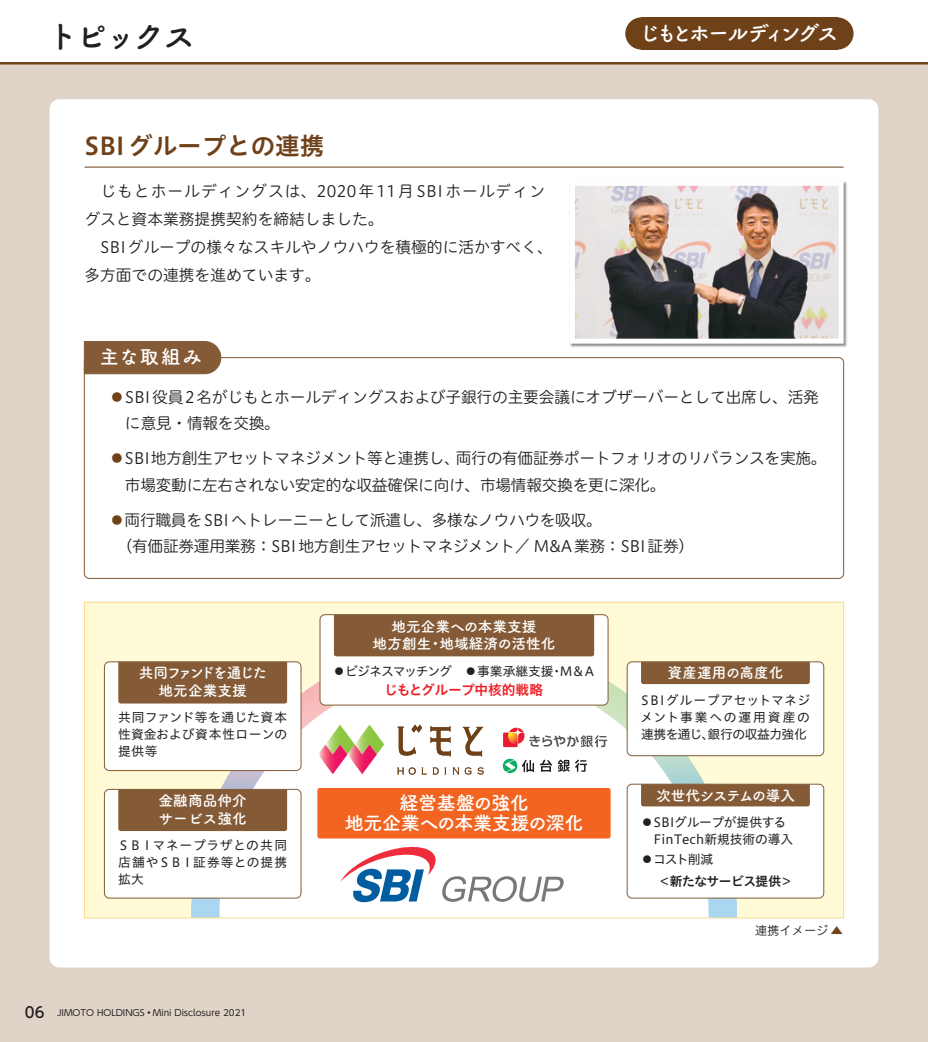
<style>
.page{position:relative;width:928px;height:1042px;background:#fff}
.page>*{position:absolute;margin:0;border:0;box-sizing:border-box;transform-origin:0 0}
.t1{font:31.5px "Tsuku B Rd Gothic Std B";letter-spacing:-.07em;color:#231f20}
.t2{font:24.5px "Hiragino UD Sans Std W6";color:#6e4119}
.t3{font:21px "Tsuku B Rd Gothic Std B";letter-spacing:-.11em;color:#fff}
.t4{font:19.25px "Tsuku A Rd Gothic Std B";letter-spacing:.085em;color:#fff}
.t5{font:19.07px/20.3px "Tsuku A Rd Gothic Std B";letter-spacing:-.02em;color:#fff;text-align:center}
.t6{font:15.75px/28px "Hiragino UD Sans R Std W3";letter-spacing:-.01em;color:#231f20}
.t7{font:14.7px/17.7px "Tsuku A Rd Gothic Std B";color:#fff;text-align:center}
.t8{font:14.7px/17.7px "Tsuku A Rd Gothic Std B";letter-spacing:-.06em;color:#fff;text-align:center}
.t9{font:13.65px "Hiragino UD Sans Std W6";letter-spacing:-.015em;color:#ee1d23}
.t10{font:12.78px/17px "Hiragino UD Sans Std W4";color:#231f20;text-align:justify}
.t11{font:12.78px "Hiragino UD Sans Std W4";letter-spacing:-.06em;color:#231f20}
.t12{font:12.78px "Hiragino UD Sans Std W6";letter-spacing:-.035em;color:#231f20}
.t13{font:12.25px "Hiragino UD Sans Std W3";color:#231f20}
.t14{font:12.25px "Koz Go Pr 6 N";color:#6e4119}
.t15{font:8.75px "UD Shin Go Pro";color:#231f20}
.s1{font-family:"Tsuku A Rd Gothic Std B"}
.s2{font-family:"UD Shin Go Pro";font-weight:500;color:#6e4119}
.s3{font-weight:500;font-size:14.88px}
.s4{font-family:"UD Shin Go Pro";font-weight:500}
</style>
<div class="page">
<div style="left:0;top:64px;width:928px;height:978px;background:#e0d4c8"></div>
<div style="left:50px;top:99px;width:828px;height:868px;background:#fff;border-radius:10px"></div>
<div style="left:84px;top:602px;width:759px;height:316px;background:#fffbd6"></div>
<svg style="left:191px;top:640px;width:546px;height:276px"></svg>
<svg style="left:219px;top:668px;width:489px;height:248px;background:#f9f8f5"></svg>
<div style="left:320px;top:615px;width:288px;height:90px;background:#fff;border-radius:5px"></div>
<div style="left:320px;top:614px;width:288px;height:91px;border:1px solid #845b36;border-radius:5px"></div>
<div style="left:627px;top:662px;width:196px;height:94px;background:#fff;border-radius:5px"></div>
<div style="left:627px;top:661px;width:197px;height:95px;border:1px solid #845b36;border-radius:5px"></div>
<div style="left:641px;top:662px;width:169px;height:22px;background:#845b36"></div>
<div style="left:104px;top:662px;width:197px;height:108px;background:#fff;border-radius:5px"></div>
<div style="left:104px;top:661px;width:197px;height:110px;border:1px solid #845b36;border-radius:5px"></div>
<div style="left:118px;top:662px;width:169px;height:41px;background:#845b36"></div>
<div style="left:334px;top:615px;width:260px;height:41px;background:#845b36"></div>
<div style="left:104px;top:789px;width:197px;height:109px;background:#fff;border-radius:5px"></div>
<div style="left:104px;top:789px;width:197px;height:109px;border:1px solid #845b36;border-radius:5px"></div>
<div style="left:118px;top:789px;width:169px;height:42px;background:#845b36"></div>
<div style="left:627px;top:784px;width:196px;height:114px;background:#fff;border-radius:5px"></div>
<div style="left:627px;top:784px;width:197px;height:114px;border:1px solid #845b36;border-radius:5px"></div>
<div style="left:641px;top:784px;width:169px;height:22px;background:#845b36"></div>
<hr style="left:85px;top:167px;width:758px;height:1px;background:#6e4119">
<img style="left:508px;top:99px;width:371px;height:289px">
<img style="left:576px;top:187px;width:261px;height:151px">
<div style="left:570px;top:181px;width:273px;height:163px;border:5px solid #fff"></div>
<div style="left:317px;top:788px;width:293px;height:50px;background:#f36421;border-radius:2px"></div>
<svg style="left:341px;top:843px;width:223px;height:59px;background:#d7d7e0"></svg>
<svg style="left:463px;top:727px;width:20px;height:30px"></svg>
<svg style="left:430px;top:726px;width:21px;height:30px"></svg>
<svg style="left:397px;top:724px;width:25px;height:32px"></svg>
<svg style="left:422px;top:767px;width:4px;height:8px"></svg>
<svg style="left:477px;top:767px;width:6px;height:7px"></svg>
<svg style="left:453px;top:767px;width:6px;height:7px"></svg>
<svg style="left:465px;top:767px;width:6px;height:7px"></svg>
<svg style="left:397px;top:767px;width:19px;height:7px"></svg>
<svg style="left:444px;top:767px;width:2px;height:7px"></svg>
<svg style="left:433px;top:767px;width:5px;height:7px"></svg>
<svg style="left:318px;top:724px;width:66px;height:50px;background:#e0bdad"></svg>
<svg style="left:503px;top:728px;width:104px;height:19px;background:#dec3c2"></svg>
<svg style="left:540px;top:759px;width:47px;height:13px"></svg>
<svg style="left:503px;top:759px;width:31px;height:14px"></svg>
<div style="left:84px;top:341px;width:137px;height:33px;background:#845b36"></div>
<hr style="left:0;top:62px;width:928px;height:2px;background:#6e4119">
<div style="left:645px;top:17px;width:188px;height:33px;background:#6e4119"></div>
<div style="left:625px;top:17px;width:32px;height:33px;background:#6e4119;border-radius:50%"></div>
<div style="left:821px;top:17px;width:32px;height:33px;background:#6e4119;border-radius:50%"></div>
<h1 class="t1" style="left:47px;top:11px;width:149px">トピックス</h1>
<h3 class="t3" style="left:639px;top:17px;width:201px"><span class="s1">じもと</span>ホールディングス</h3>
<h2 class="t2" style="left:84px;top:127px;width:241px">SBIグループとの連携</h2>
<p class="t6" style="left:84px;top:176px;width:470px">　じもとホールディングスは、2020年11月SBIホールディングスと資本業務提携契約を締結しました。<br>　SBIグループの様々なスキルやノウハウを積極的に活かすべく、多方面での連携を進めています。</p>
<p class="t4" style="left:100px;top:342px;width:103px">主な取組み</p>
<p class="t6" style="left:125px;top:383px;width:695px;line-height:26.2px;text-indent:-16px"><span class="s2">●</span>SBI役員2名がじもとホールディングスおよび子銀行の主要会議にオブザーバーとして出席し、活発に意見・情報を交換。</p>
<p class="t6" style="left:125px;top:444px;width:703px;line-height:26.2px;text-indent:-16px"><span class="s2">●</span>SBI地方創生アセットマネジメント等と連携し、両行の有価証券ポートフォリオのリバランスを実施。市場変動に左右されない安定的な収益確保に向け、市場情報交換を更に深化。</p>
<p class="t6" style="left:109px;top:505px;width:586px;line-height:26.2px"><span class="s2">●</span>両行職員をSBIへトレーニーとして派遣し、多様なノウハウを吸収。<br>　（有価証券運用業務：SBI地方創生アセットマネジメント／ M&amp;A業務：SBI証券）</p>
<p class="t8" style="left:139px;top:663px;width:130px">共同ファンドを通じた地元企業支援</p>
<p class="t10" style="left:118px;top:708px;width:170px">共同ファンド等を通じた資本性資金および資本性ローンの提供等</p>
<p class="t7" style="left:159px;top:790px;width:90px;text-align:left">金融商品仲介サービス強化</p>
<p class="t10" style="left:117px;top:835px;width:171px">ＳＢＩマネープラザとの共同店舗やＳＢＩ証券等との提携拡大</p>
<p class="t15" style="left:25px;top:1005px;width:223px"><span class="s3">06</span> JIMOTO HOLDINGS • Mini Disclosure 2021</p>
<p class="t7" style="left:372px;top:616px;width:184px">地元企業への本業支援<br>地方創生・地域経済の活性化</p>
<p class="t11" style="left:333px;top:661px;width:264px"><span class="s4">●</span>ビジネスマッチング　<span class="s4">●</span>事業承継支援・Ｍ＆Ａ</p>
<p class="t9" style="left:384px;top:680px;width:160px">じもとグループ中核的戦略</p>
<p class="t5" style="left:345px;top:792px;width:240px">経営基盤の強化<br>地元企業への本業支援の深化</p>
<p class="t7" style="left:667px;top:663px;width:118px">資産運用の高度化</p>
<p class="t10" style="left:640px;top:691px;width:171px">SBIグループアセットマネジメント事業への運用資産の連携を通じ、銀行の収益力強化</p>
<p class="t8" style="left:656px;top:785px;width:140px">次世代システムの導入</p>
<p class="t10" style="left:641px;top:813px;width:154px"><span class="s4">●</span>SBIグループが提供する　FinTech新規技術の導入</p>
<p class="t10" style="left:641px;top:850px;width:74px"><span class="s4">●</span>コスト削減</p>
<p class="t12" style="left:658px;top:871px;width:136px">＜新たなサービス提供＞</p>
<p class="t13" style="left:755px;top:921px;width:75px">連携イメージ</p>
<p class="t14" style="left:830px;top:937px;width:14px;rotate:-90deg">▶</p>
</div>
